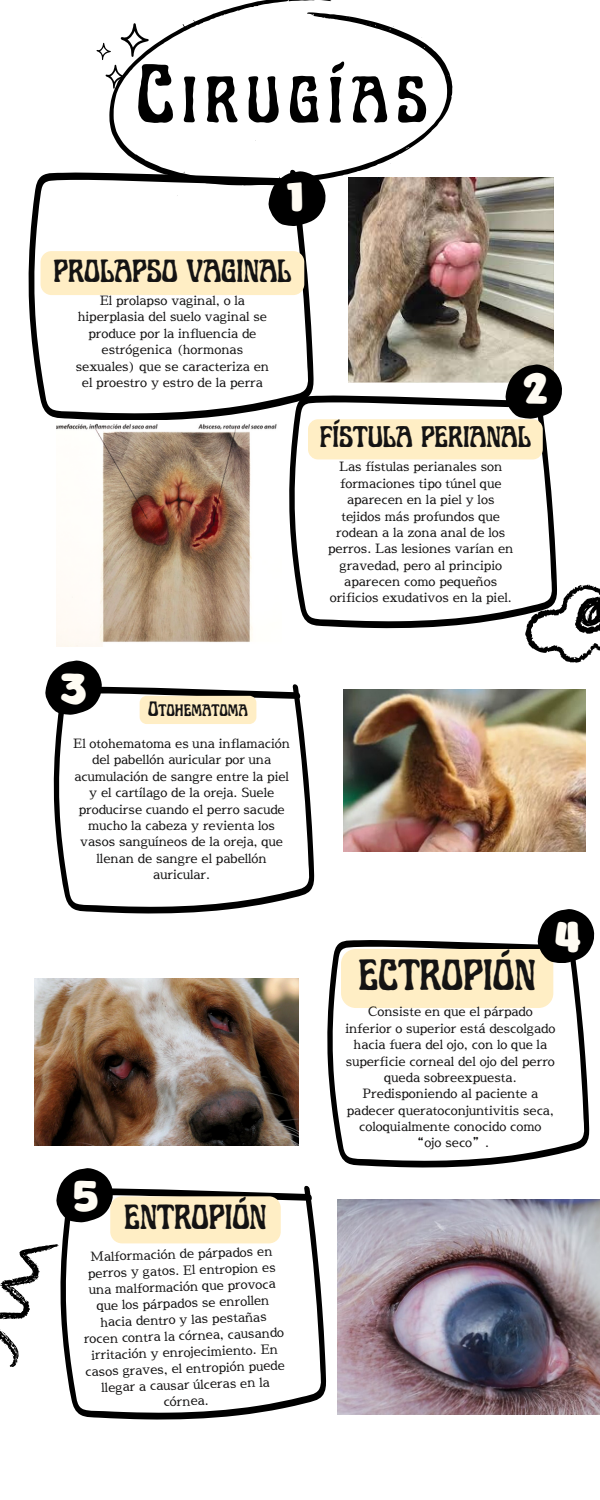
<style>
.page{position:relative;width:600px;height:1500px;background:#fff}
.page>*{position:absolute;margin:0;border:0;box-sizing:border-box;transform-origin:0 0}
.t1{font:82.8px "Art Nuvo";letter-spacing:.095em;color:#000}
.t2{font:43.9px "Art Nuvo";color:#141313}
.t3{font:39.2px "Mango";color:#fffcf3}
.t4{font:35px "Art Nuvo";color:#141313}
.t5{font:32.2px "Art Nuvo";color:#141313}
.t6{font:29.9px "Art Nuvo";color:#141313}
.t7{font:21px "Art Nuvo";color:#141313}
.t8{font:12.7px/16.4px "Sawarabi Mincho";color:#141313;text-align:center}
</style>
<div class="page">
<svg style="left:62px;top:1185px;width:264px;height:235px"></svg>
<svg style="left:327px;top:939px;width:262px;height:229px"></svg>
<div style="left:341px;top:949px;width:212px;height:59px;background:#ffeec5;border-radius:15px"></div>
<svg style="left:289px;top:395px;width:268px;height:234px"></svg>
<svg style="left:53px;top:684px;width:261px;height:230px"></svg>
<img style="left:348px;top:177px;width:206px;height:206px">
<svg style="left:505px;top:364px;width:57px;height:54px;background:#343331"></svg>
<div style="left:140px;top:696px;width:116px;height:28px;background:#ffeec5;border-radius:7px"></div>
<svg style="left:45px;top:660px;width:58px;height:54px"></svg>
<svg style="left:538px;top:909px;width:57px;height:54px"></svg>
<svg style="left:28px;top:172px;width:286px;height:249px"></svg>
<svg style="left:56px;top:1168px;width:58px;height:54px"></svg>
<svg style="left:97px;top:42px;width:12px;height:36px"></svg>
<svg style="left:525px;top:578px;width:75px;height:85px"></svg>
<svg style="left:109px;top:0;width:343px;height:186px"></svg>
<svg style="left:269px;top:171px;width:57px;height:55px"></svg>
<svg style="left:0;top:1244px;width:62px;height:123px"></svg>
<img style="left:344px;top:690px;width:242px;height:162px">
<img style="left:56px;top:423px;width:221px;height:224px">
<img style="left:34px;top:979px;width:264px;height:167px">
<img style="left:338px;top:1199px;width:262px;height:216px">
<div style="left:41px;top:251px;width:263px;height:44px;background:#ffeec5"></div>
<div style="left:308px;top:419px;width:235px;height:40px;background:#ffeec5;border-radius:10px"></div>
<div style="left:110px;top:1196px;width:171px;height:47px;background:#ffeec5;border-radius:12px"></div>
<p class="t1" style="left:136px;top:60px;width:293px">Cirugías</p>
<p class="t3" style="left:286px;top:179px;width:19px">1</p>
<p class="t5" style="left:53px;top:257px;width:239px">PROLAPSO VAGINAL</p>
<p class="t8" style="left:76px;top:291px;width:195px">El prolapso vaginal, o la hiperplasia del suelo vaginal se produce por la influencia de estrógenica (hormonas sexuales) que se caracteriza en el proestro y estro de la perra</p>
<p class="t3" style="left:523px;top:373px;width:27px">2</p>
<p class="t6" style="left:320px;top:425px;width:212px">FÍSTULA PERIANAL</p>
<h4 class="t8" style="left:328px;top:458px;width:187px">Las fístulas perianales son formaciones tipo túnel que aparecen en la piel y los tejidos más profundos que rodean a la zona anal de los perros. Las lesiones varían en gravedad, pero al principio aparecen como pequeños orificios exudativos en la piel.</h4>
<p class="t3" style="left:60px;top:672px;width:28px">3</p>
<h1 class="t7" style="left:148px;top:700px;width:101px">Otohematoma</h1>
<p class="t8" style="left:73px;top:735px;width:218px">El otohematoma es una inflamación del pabellón auricular por una acumulación de sangre entre la piel y el cartílago de la oreja. Suele producirse cuando el perro sacude mucho la cabeza y revienta los vasos sanguíneos de la oreja, que llenan de sangre el pabellón auricular.</p>
<p class="t3" style="left:73px;top:1180px;width:27px">5</p>
<h5 class="t4" style="left:124px;top:1203px;width:144px">ENTROPIÓN</h5>
<p class="t8" style="left:81px;top:1249px;width:202px;rotate:-2deg">Malformación de párpados en perros y gatos. El entropion es una malformación que provoca que los párpados se enrollen hacia dentro y las pestañas rocen contra la córnea, causando irritación y enrojecimiento. En casos graves, el entropión puede llegar a causar úlceras en la córnea.</p>
<p class="t2" style="left:359px;top:957px;width:179px">ECTROPIÓN</p>
<p class="t3" style="left:555px;top:921px;width:29px">4</p>
<p class="t8" style="left:345px;top:1004px;width:212px">Consiste en que el párpado inferior o superior está descolgado hacia fuera del ojo, con lo que la superficie corneal del ojo del perro queda sobreexpuesta.<br>Predisponiendo al paciente a padecer queratoconjuntivitis seca, coloquialmente conocido como “ojo seco”.</p>
</div>
